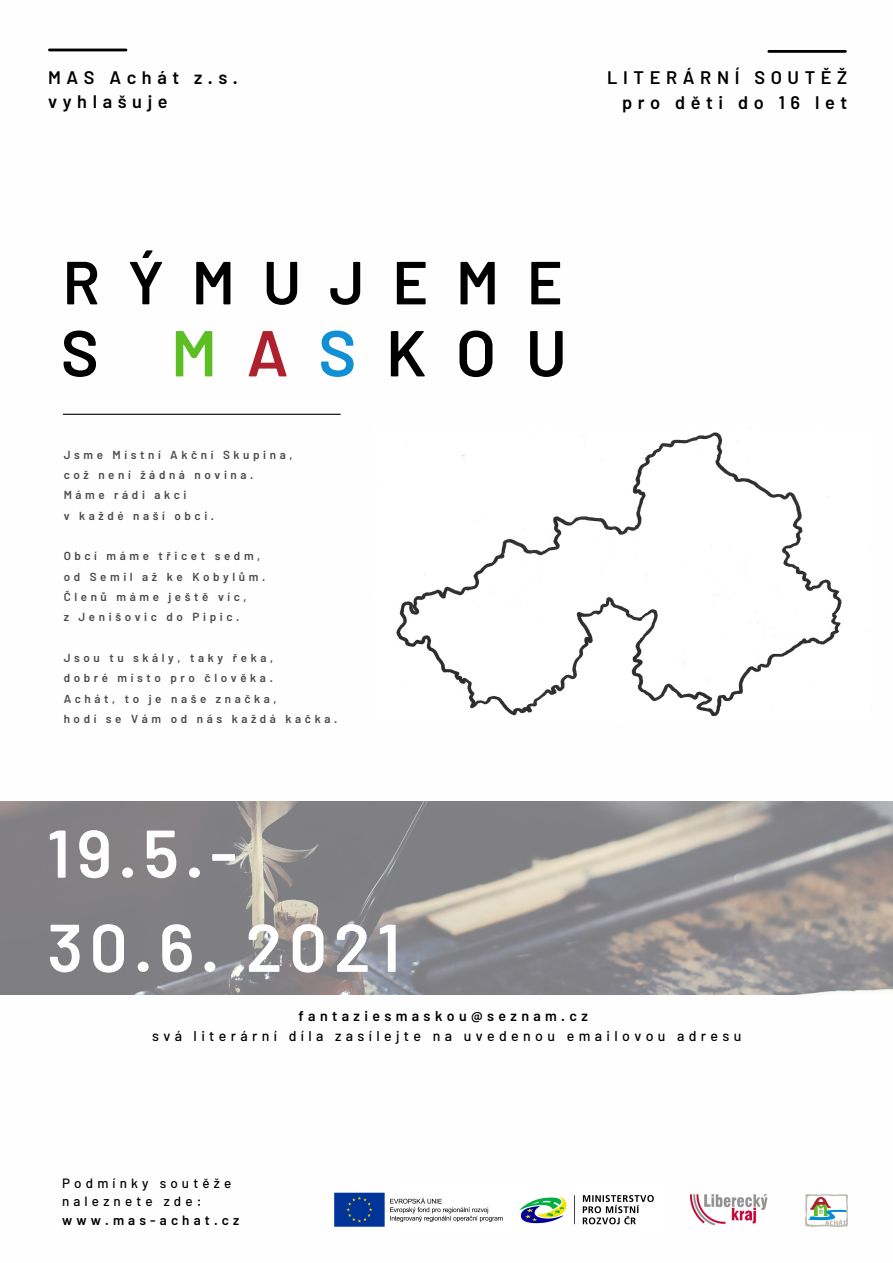
<style>
.page{position:relative;width:893px;height:1263px;background:#fff}
.page>*{position:absolute;margin:0;border:0;box-sizing:border-box;transform-origin:0 0}
.t1{font:600 67.35px "Barlow";letter-spacing:.095em;color:#fefefe}
.t2{font:600 64.8px "Barlow";letter-spacing:.455em;color:#000}
.t3{font:600 60.68px "Barlow";letter-spacing:.455em;color:#000}
.t4{font:600 18.15px "Barlow";letter-spacing:.31em;color:#000}
.t5{font:500 14.17px "Barlow";letter-spacing:.31em;color:#000}
.t6{font:600 14.17px "Barlow";letter-spacing:.31em;color:#000}
.t7{font:500 13.42px "Barlow";letter-spacing:.31em;color:#000}
.t8{font:600 13.42px "Barlow";letter-spacing:.31em;color:#000}
.t9{font:600 11.62px "Barlow";letter-spacing:.31em;color:#494a4c}
.s1{color:#5cbe23}
.s2{color:#ad222e}
.s3{color:#108fd5}
</style>
<div class="page">
<img style="left:805px;top:1195px;width:43px;height:31px">
<img style="left:690px;top:1195px;width:77px;height:30px">
<img style="left:334px;top:1192px;width:320px;height:35px">
<img style="left:396px;top:427px;width:475px;height:289px">
<hr style="left:49px;top:49px;width:77px;height:2px;background:#000">
<hr style="left:769px;top:50px;width:76px;height:3px;background:#000">
<hr style="left:63px;top:414px;width:277px;height:1px;background:#000">
<img style="left:0;top:801px;width:893px;height:193px">
<p class="t4" style="left:48px;top:66px;width:191px">MAS Achát z.s.</p>
<p class="t4" style="left:48px;top:90px;width:121px">vyhlašuje</p>
<p class="t4" style="left:607px;top:66px;width:241px">LITERÁRNÍ SOUTĚŽ</p>
<p class="t4" style="left:622px;top:91px;width:227px">pro děti do 16 let</p>
<p class="t3" style="left:63px;top:244px;width:501px">RÝMUJEME</p>
<p class="t2" style="left:61px;top:312px;width:508px">S <span class="s1">M</span><span class="s2">A</span><span class="s3">S</span>KOU</p>
<p class="t9" style="left:64px;top:447px;width:230px">Jsme Místní Akční Skupina,</p>
<p class="t9" style="left:64px;top:467px;width:191px">což není žádná novina.</p>
<p class="t9" style="left:64px;top:488px;width:124px">Máme rádi akci</p>
<p class="t9" style="left:64px;top:508px;width:152px">v každé naší obci.</p>
<p class="t9" style="left:64px;top:549px;width:198px">Obcí máme třicet sedm,</p>
<p class="t9" style="left:64px;top:569px;width:203px">od Semil až ke Kobylům.</p>
<p class="t9" style="left:64px;top:589px;width:184px">Členů máme ještě víc,</p>
<p class="t9" style="left:64px;top:610px;width:177px">z Jenišovic do Pipic.</p>
<p class="t9" style="left:64px;top:650px;width:211px">Jsou tu skály, taky řeka,</p>
<p class="t9" style="left:64px;top:671px;width:211px">dobré místo pro člověka.</p>
<p class="t9" style="left:64px;top:691px;width:214px">Achát, to je naše značka,</p>
<p class="t9" style="left:64px;top:711px;width:275px">hodí se Vám od nás každá kačka.</p>
<p class="t1" style="left:47px;top:810px;width:191px">19.5.-</p>
<p class="t1" style="left:47px;top:904px;width:354px">30.6. 2021</p>
<p class="t6" style="left:298px;top:1006px;width:291px">fantaziesmaskou@seznam.cz</p>
<p class="t5" style="left:152px;top:1026px;width:591px">svá literární díla zasílejte na uvedenou emailovou adresu</p>
<p class="t7" style="left:62px;top:1174px;width:171px">Podmínky soutěže</p>
<p class="t7" style="left:62px;top:1193px;width:141px">naleznete zde:</p>
<p class="t8" style="left:62px;top:1212px;width:179px">www.mas-achat.cz</p>
</div>
